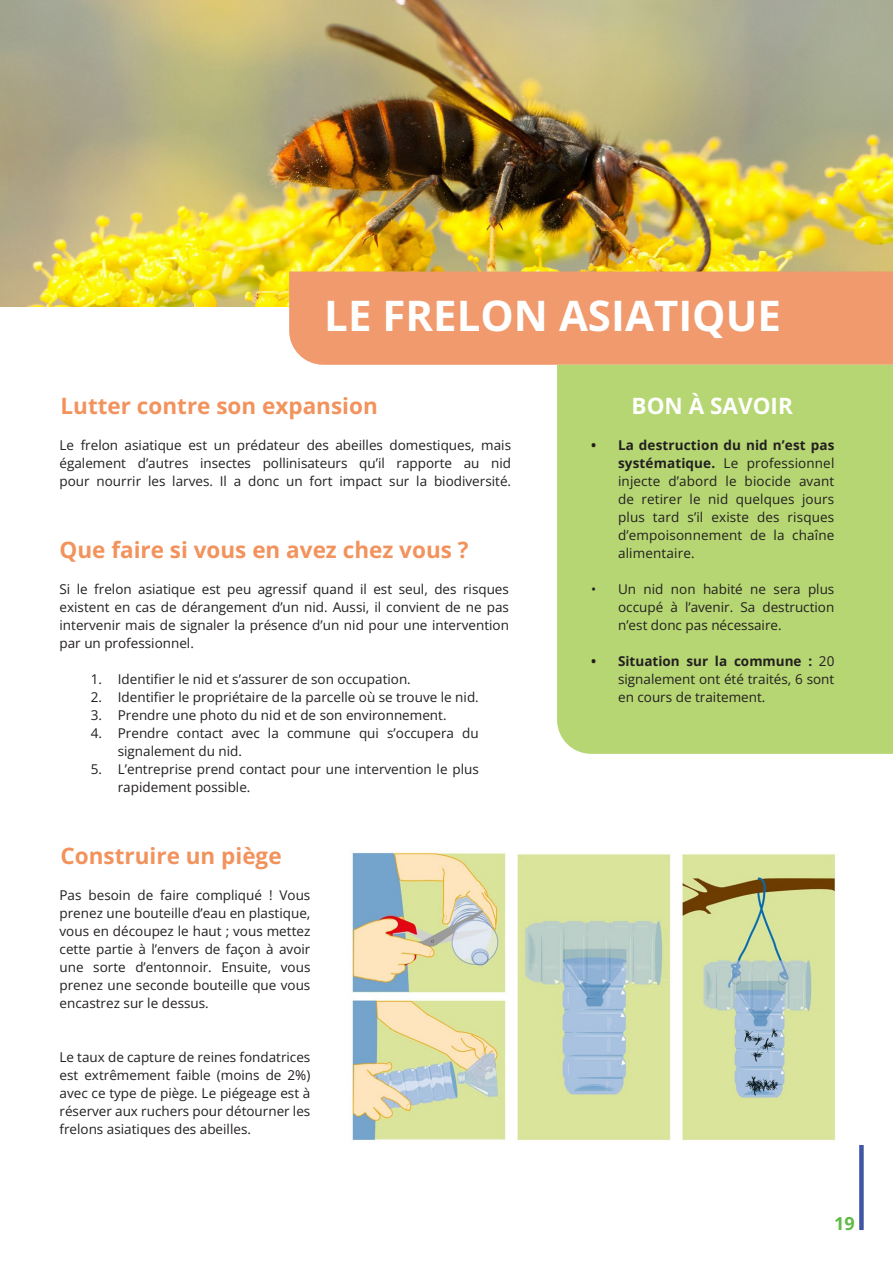
<style>
.page{position:relative;width:893px;height:1263px;background:#fff}
.page>*{position:absolute;margin:0;border:0;box-sizing:border-box;transform-origin:0 0}
.t1{font:700 42px "Open Sans";color:#fff}
.t2{font:700 22.5px "Open Sans";color:#f2935d}
.t3{font:700 22.5px "Open Sans";color:#fff}
.t4{font:700 18px "Open Sans";color:#60bb46}
.t5{font:13.5px/18px "Open Sans";color:#231f20;text-align:justify}
.s1{font-weight:700}
</style>
<div class="page">
<div style="left:859px;top:1145px;width:5px;height:85px;background:#3f56a5"></div>
<img style="left:0;top:0;width:893px;height:307px">
<div style="left:289px;top:271px;width:604px;height:94px;background:#f09a6e"></div>
<div style="left:557px;top:365px;width:336px;height:389px;background:#b5d672"></div>
<img style="left:351px;top:852px;width:485px;height:289px">
<p class="t1" style="left:324px;top:287px;width:458px">LE FRELON ASIATIQUE</p>
<p class="t2" style="left:61px;top:390px;width:319px">Lutter contre son expansion</p>
<p class="t5" style="left:60px;top:436px;width:453px">Le frelon asiatique est un prédateur des abeilles domestiques, mais également d’autres insectes pollinisateurs qu’il rapporte au nid pour nourrir les larves. Il a donc un fort impact sur la biodiversité.</p>
<p class="t2" style="left:60px;top:534px;width:411px">Que faire si vous en avez chez vous ?</p>
<p class="t5" style="left:60px;top:580px;width:451px">Si le frelon asiatique est peu agressif quand il est seul, des risques existent en cas de dérangement d’un nid. Aussi, il convient de ne pas intervenir mais de signaler la présence d’un nid pour une intervention par un professionnel.</p>
<p class="t5" style="left:91px;top:670px;width:322px">1. Identifier le nid et s’assurer de son occupation.</p>
<p class="t5" style="left:91px;top:688px;width:389px">2. Identifier le propriétaire de la parcelle où se trouve le nid.</p>
<p class="t5" style="left:91px;top:706px;width:357px">3. Prendre une photo du nid et de son environnement.</p>
<p class="t5" style="left:118px;top:724px;width:362px;text-indent:-27px">4. Prendre contact avec la commune qui s’occupera du signalement du nid.</p>
<p class="t5" style="left:118px;top:760px;width:362px;text-indent:-27px">5. L’entreprise prend contact pour une intervention le plus rapidement possible.</p>
<p class="t2" style="left:61px;top:840px;width:223px">Construire un piège</p>
<p class="t5" style="left:60px;top:886px;width:252px">Pas besoin de faire compliqué ! Vous prenez une bouteille d’eau en plastique, vous en découpez le haut ; vous mettez cette partie à l’envers de façon à avoir une sorte d’entonnoir. Ensuite, vous prenez une seconde bouteille que vous encastrez sur le dessus.</p>
<p class="t5" style="left:60px;top:1048px;width:252px">Le taux de capture de reines fondatrices est extrêmement faible (moins de 2%) avec ce type de piège. Le piégeage est à réserver aux ruchers pour détourner les frelons asiatiques des abeilles.</p>
<p class="t3" style="left:632px;top:390px;width:163px">BON À SAVOIR</p>
<p class="t5" style="left:618px;top:436px;width:218px;text-indent:-27px"><span class="s1">• La destruction du nid n’est pas systématique.</span> Le professionnel injecte d’abord le biocide avant de retirer le nid quelques jours plus tard s’il existe des risques d’empoisonnement de la chaîne alimentaire.</p>
<p class="t5" style="left:618px;top:580px;width:218px;text-indent:-27px">• Un nid non habité ne sera plus occupé à l’avenir. Sa destruction n’est donc pas nécessaire.</p>
<p class="t5" style="left:618px;top:652px;width:218px;text-indent:-27px"><span class="s1">• Situation sur la commune :</span> 20 signalement ont été traités, 6 sont en cours de traitement.</p>
<h3 class="t4" style="left:834px;top:1211px;width:22px">19</h3>
</div>
